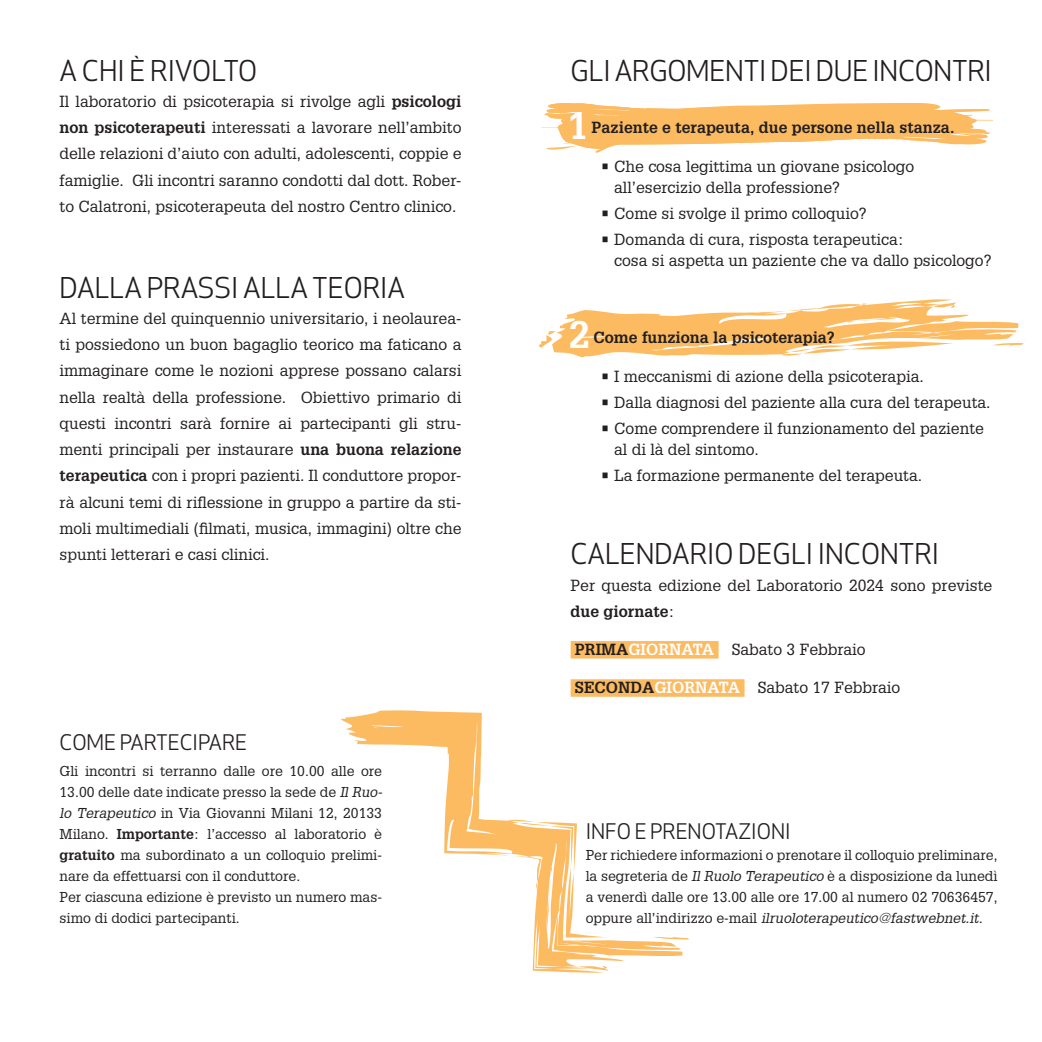
<style>
.page{position:relative;width:1042px;height:1042px;background:#fff}
.page>*{position:absolute;margin:0;border:0;box-sizing:border-box;transform-origin:0 0}
.t1{font:700 37.62px "Glypha LT Std";color:#fff}
.t2{font:28px "Apex New";color:#231f20}
.t3{font:21px "Apex New";color:#231f20}
.t4{font:15.75px/26.2px "Glypha LT Std";color:#231f20}
.t5{font:700 15.75px "Glypha LT Std";color:#231f20}
.t6{font:14px/21px "Glypha LT Std";color:#231f20;text-align:justify}
.s1{font-weight:700}
.s2{font-style:italic}
.s3{font-weight:700;color:#fff}
</style>
<div class="page">
<svg style="left:539px;top:299px;width:486px;height:59px"></svg>
<svg style="left:541px;top:103px;width:452px;height:50px"></svg>
<div style="left:570px;top:641px;width:148px;height:17px;background:#fcba61"></div>
<div style="left:570px;top:679px;width:174px;height:18px;background:#fcba61"></div>
<svg style="left:340px;top:710px;width:284px;height:262px"></svg>
<svg style="left:508px;top:819px;width:184px;height:138px"></svg>
<p class="t2" style="left:60px;top:53px;width:199px">A CHI È RIVOLTO</p>
<p class="t4" style="left:60px;top:88px;width:403px;text-align:justify">Il laboratorio di psicoterapia si rivolge agli <span class="s1">psicologi non psicoterapeuti</span> interessati a lavorare nell’ambito delle relazioni d’aiuto con adulti, adolescenti, coppie e famiglie. Gli incontri saranno condotti dal dott. Rober&shy;to Calatroni, psicoterapeuta del nostro Centro clinico.</p>
<p class="t2" style="left:60px;top:270px;width:347px">DALLA PRASSI ALLA TEORIA</p>
<p class="t4" style="left:60px;top:305px;width:403px;text-align:justify">Al termine del quinquennio universitario, i neolaurea&shy;ti possiedono un buon bagaglio teorico ma faticano a immaginare come le nozioni apprese possano calarsi nella realtà della professione. Obiettivo primario di questi incontri sarà fornire ai partecipanti gli stru&shy;menti principali per instaurare <span class="s1">una buona relazione terapeutica</span> con i propri pazienti. Il conduttore propor&shy;rà alcuni temi di riflessione in gruppo a partire da sti&shy;moli multimediali (filmati, musica, immagini) oltre che spunti letterari e casi clinici.</p>
<p class="t3" style="left:60px;top:729px;width:189px">COME PARTECIPARE</p>
<p class="t6" style="left:60px;top:760px;width:324px">Gli incontri si terranno dalle ore 10.00 alle ore 13.00 delle date indicate presso la sede de <span class="s2">Il Ruo&shy;lo Terapeutico</span> in Via Giovanni Milani 12, 20133<br>Milano. <span class="s1">Importante</span>: l’accesso al laboratorio è <span class="s1">gratuito</span> ma subordinato a un colloquio prelimi&shy;nare da effettuarsi con il conduttore.</p>
<p class="t6" style="left:60px;top:886px;width:324px">Per ciascuna edizione è previsto un numero mas&shy;simo di dodici partecipanti.</p>
<p class="t2" style="left:570px;top:53px;width:423px">GLI ARGOMENTI DEI DUE INCONTRI</p>
<p class="t1" style="left:567px;top:102px;width:22px">1</p>
<p class="t5" style="left:592px;top:118px;width:364px">Paziente e terapeuta, due persone nella stanza.</p>
<p class="t4" style="left:614px;top:156px;width:301px;line-height:21px;text-indent:-14px">• Che cosa legittima un giovane psicologo all’esercizio della professione?</p>
<p class="t4" style="left:600px;top:200px;width:268px">• Come si svolge il primo colloquio?</p>
<p class="t4" style="left:614px;top:229px;width:379px;line-height:21px;text-indent:-14px">• Domanda di cura, risposta terapeutica:<br>cosa si aspetta un paziente che va dallo psicologo?</p>
<p class="t1" style="left:569px;top:312px;width:22px">2</p>
<p class="t5" style="left:593px;top:328px;width:243px">Come funziona la psicoterapia?</p>
<p class="t4" style="left:600px;top:363px;width:325px">• I meccanismi di azione della psicoterapia.</p>
<p class="t4" style="left:600px;top:389px;width:392px">• Dalla diagnosi del paziente alla cura del terapeuta.</p>
<p class="t4" style="left:614px;top:417px;width:371px;line-height:21px;text-indent:-14px">• Come comprendere il funzionamento del paziente al di là del sintomo.</p>
<p class="t4" style="left:600px;top:462px;width:323px">• La formazione permanente del terapeuta.</p>
<p class="t2" style="left:570px;top:536px;width:370px">CALENDARIO DEGLI INCONTRI</p>
<p class="t4" style="left:570px;top:571px;width:423px">Per questa edizione del Laboratorio 2024 sono previste <span class="s1">due giornate</span>:</p>
<p class="t4" style="left:575px;top:636px;width:292px"><span class="s1">PRIMA</span><span class="s3">GIORNATA</span> Sabato 3 Febbraio</p>
<p class="t4" style="left:575px;top:674px;width:327px"><span class="s1">SECONDA</span><span class="s3">GIORNATA</span> Sabato 17 Febbraio</p>
<p class="t3" style="left:586px;top:817px;width:206px">INFO E PRENOTAZIONI</p>
<p class="t6" style="left:586px;top:844px;width:413px">Per richiedere informazioni o prenotare il colloquio preliminare, la segreteria de <span class="s2">Il Ruolo Terapeutico</span> è a disposizione da lunedì a venerdì dalle ore 13.00 alle ore 17.00 al numero 02 70636457, oppure all’indirizzo e-mail <span class="s2">ilruoloterapeutico@fastwebnet.it.</span></p>
</div>
